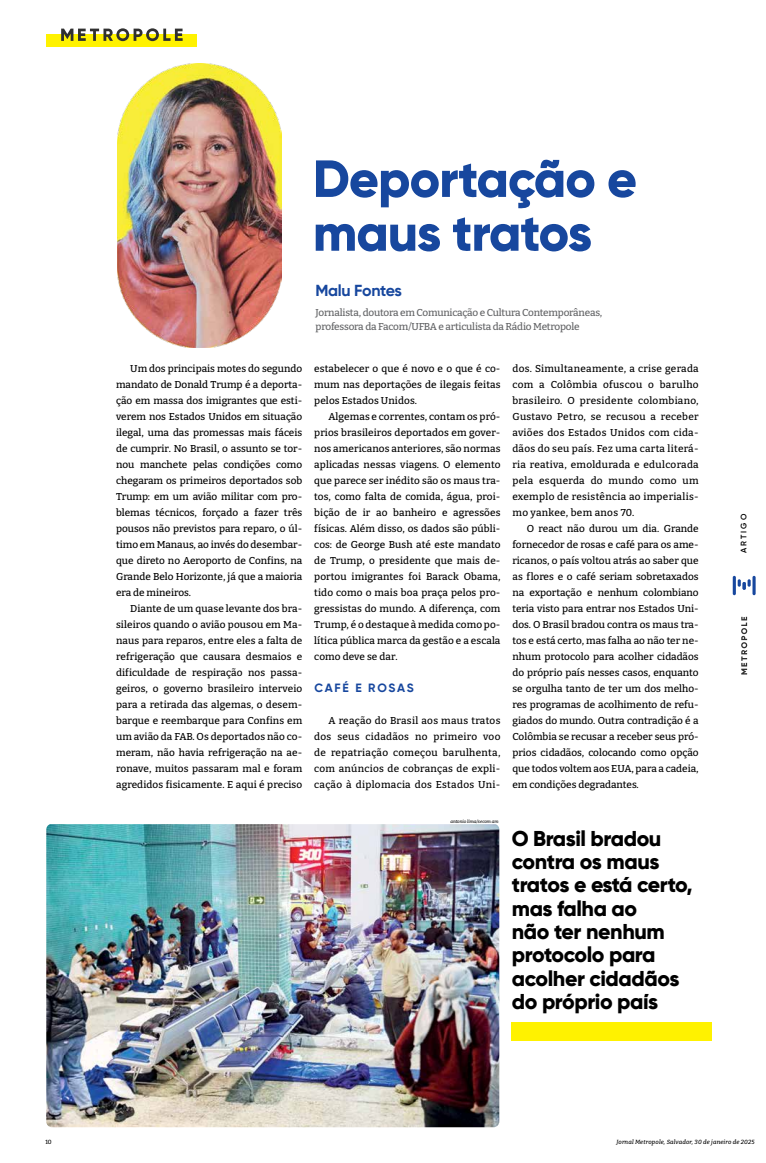
<style>
.page{position:relative;width:766px;height:1163px;background:#fff}
.page>*{position:absolute;margin:0;border:0;box-sizing:border-box;transform-origin:0 0}
.t1{font:800 52.1px/53.8px "Gilroy";letter-spacing:-.02em;color:#17479e}
.t2{font:800 21.5px/23.3px "Gilroy";letter-spacing:-.02em;color:#000}
.t3{font:700 16px "Gilroy";letter-spacing:-.02em;color:#17479e}
.t4{font:700 12px "Gilroy";letter-spacing:.14em;color:#17479e}
.t5{font:500 10px/16px "Bitter";letter-spacing:.01em;color:#000;text-align:justify}
.t6{font:500 10px/14px "Bitter";letter-spacing:-.02em;color:#636466}
.t7{font:600 8px "Gilroy";letter-spacing:.26em;color:#000}
.t8{font:italic 500 6px "Bitter";letter-spacing:.02em;color:#000}
.t9{font:500 6px "Bitter";color:#000}
.t10{font:italic 500 4.5px "Bitter";color:#000}
</style>
<div class="page">
<div style="left:46px;top:34px;width:150px;height:12px;background:#fff200"></div>
<svg style="left:61px;top:28px;width:121px;height:13px"></svg>
<svg style="left:741px;top:616px;width:6px;height:58px"></svg>
<hr style="left:732px;top:575px;width:3px;height:20px;background:#17479e;border-radius:2px">
<hr style="left:752px;top:575px;width:3px;height:20px;background:#17479e;border-radius:2px">
<svg style="left:737px;top:579px;width:13px;height:10px"></svg>
<img style="left:118px;top:64px;width:163px;height:283px">
<div style="left:511px;top:1022px;width:200px;height:18px;background:#fff200"></div>
<img style="left:46px;top:824px;width:453px;height:302px">
<h1 class="t1" style="left:313px;top:151px;width:326px">Deportação e maus tratos</h1>
<h3 class="t3" style="left:315px;top:280px;width:88px">Malu Fontes</h3>
<p class="t6" style="left:315px;top:305px;width:288px">Jornalista, doutora em Comunicação e Cultura Contemporâneas, professora da Facom/UFBA e articulista da Rádio Metropole</p>
<p class="t5" style="left:116px;top:360px;width:188px;text-indent:14px">Um dos principais motes do segundo mandato de Donald Trump é a deporta&shy;ção em massa dos imigrantes que esti&shy;verem nos Estados Unidos em situação ilegal, uma das promessas mais fáceis de cumprir. No Brasil, o assunto se tor&shy;nou manchete pelas condições como chegaram os primeiros deportados sob Trump: em um avião militar com pro&shy;blemas técnicos, forçado a fazer três pousos não previstos para reparo, o úl&shy;timo em Manaus, ao invés do desembar&shy;que direto no Aeroporto de Confins, na Grande Belo Horizonte, já que a maioria era de mineiros.</p>
<p class="t5" style="left:116px;top:600px;width:188px;text-indent:14px">Diante de um quase levante dos bra&shy;sileiros quando o avião pousou em Ma&shy;naus para reparos, entre eles a falta de refrigeração que causara desmaios e dificuldade de respiração nos passa&shy;geiros, o governo brasileiro interveio para a retirada das algemas, o desem&shy;barque e reembarque para Confins em um avião da FAB. Os deportados não co&shy;meram, não havia refrigeração na ae&shy;ronave, muitos passaram mal e foram agredidos fisicamente. E aqui é preciso</p>
<p class="t5" style="left:314px;top:360px;width:188px">estabelecer o que é novo e o que é co&shy;mum nas deportações de ilegais feitas pelos Estados Unidos.</p>
<p class="t5" style="left:314px;top:408px;width:188px;text-indent:14px">Algemas e correntes, contam os pró&shy;prios brasileiros deportados em gover&shy;nos americanos anteriores, são normas aplicadas nessas viagens. O elemento que parece ser inédito são os maus tra&shy;tos, como falta de comida, água, proi&shy;bição de ir ao banheiro e agressões físicas. Além disso, os dados são públi&shy;cos: de George Bush até este mandato de Trump, o presidente que mais de&shy;portou imigrantes foi Barack Obama, tido como o mais boa praça pelos pro&shy;gressistas do mundo. A diferença, com Trump, é o destaque à medida como po&shy;lítica pública marca da gestão e a escala como deve se dar.</p>
<p class="t4" style="left:314px;top:680px;width:101px">CAFÉ E ROSAS</p>
<p class="t5" style="left:314px;top:712px;width:188px;text-indent:14px">A reação do Brasil aos maus tratos dos seus cidadãos no primeiro voo de repatriação começou barulhenta, com anúncios de cobranças de expli&shy;cação à diplomacia dos Estados Uni-</p>
<p class="t10" style="left:450px;top:818px;width:50px">antonio lima/secom am</p>
<p class="t5" style="left:512px;top:360px;width:188px">dos. Simultaneamente, a crise gerada com a Colômbia ofuscou o barulho brasileiro. O presidente colombiano, Gustavo Petro, se recusou a receber aviões dos Estados Unidos com cida&shy;dãos do seu país. Fez uma carta literá&shy;ria reativa, emoldurada e edulcorada pela esquerda do mundo como um exemplo de resistência ao imperialis&shy;mo yankee, bem anos 70.</p>
<p class="t5" style="left:512px;top:520px;width:188px;text-indent:14px">O react não durou um dia. Grande fornecedor de rosas e café para os ame&shy;ricanos, o país voltou atrás ao saber que as flores e o café seriam sobretaxados na exportação e nenhum colombiano teria visto para entrar nos Estados Uni&shy;dos. O Brasil bradou contra os maus tra&shy;tos e está certo, mas falha ao não ter ne&shy;nhum protocolo para acolher cidadãos do próprio país nesses casos, enquanto se orgulha tanto de ter um dos melho&shy;res programas de acolhimento de refu&shy;giados do mundo. Outra contradição é a Colômbia se recusar a receber seus pró&shy;prios cidadãos, colocando como opção que todos voltem aos EUA, para a cadeia, em condições degradantes.</p>
<h2 class="t2" style="left:511px;top:826px;width:182px">O Brasil bradou contra os maus tratos e está certo, mas falha ao<br>não ter nenhum protocolo para acolher cidadãos do próprio país</h2>
<p class="t7" style="left:738px;top:553px;width:41px;rotate:-90deg">ARTIGO</p>
<p class="t9" style="left:45px;top:1137px;width:8px">10</p>
<p class="t8" style="left:616px;top:1137px;width:140px">Jornal Metropole, Salvador, 30 de janeiro de 2025</p>
</div>
